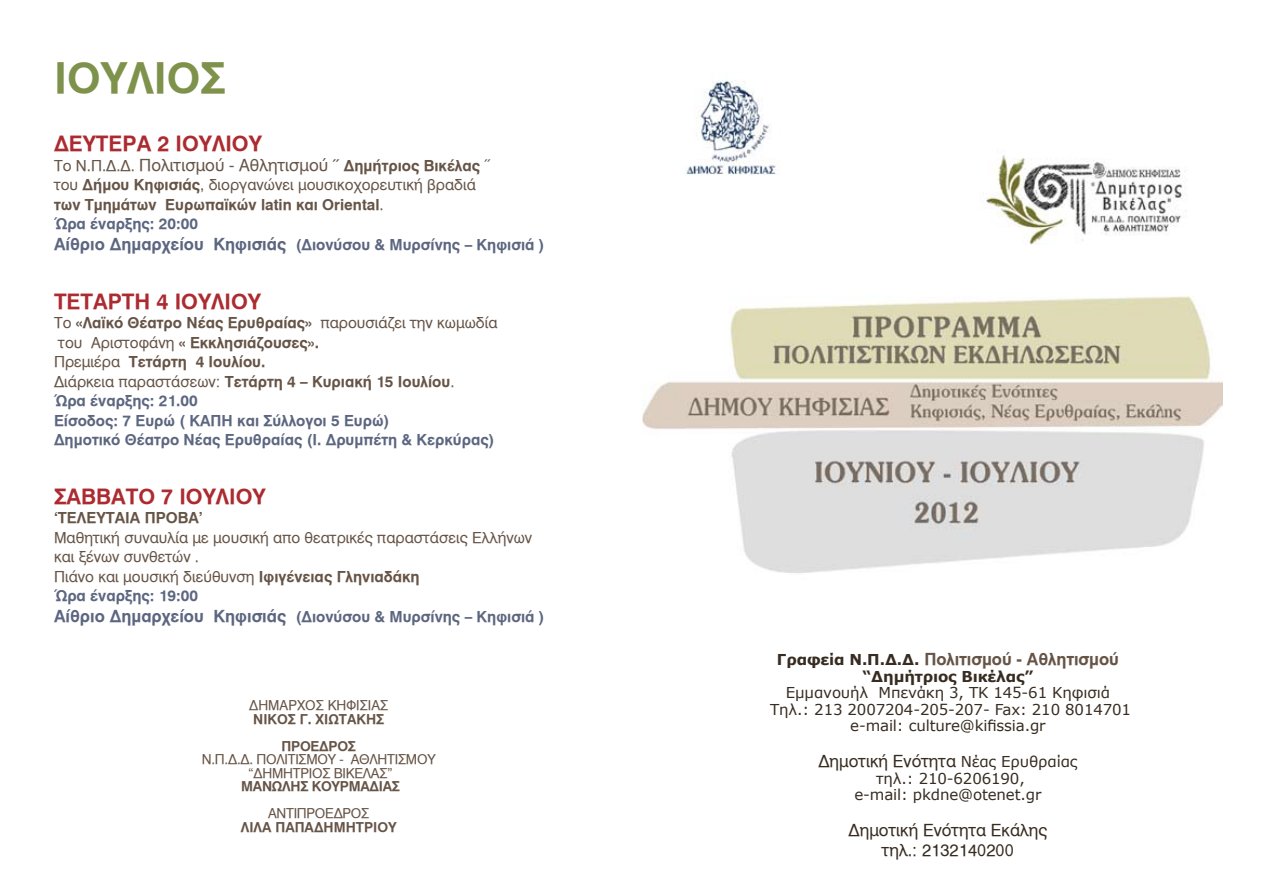
<style>
.page{position:relative;width:1263px;height:893px;background:#fff}
.page>*{position:absolute;margin:0;border:0;box-sizing:border-box;transform-origin:0 0}
.t1{font:42px "UB Helvetica Bold";color:#7e924b}
.t2{font:21px "UB Helvetica Bold";color:#ac2b31}
.t3{font:16.5px/19.5px "UB Helvetica";color:#372c21;text-align:center}
.t4{font:16.5px "UB Helvetica";color:#665446}
.t5{font:16.5px "UB Helvetica Bold";color:#665446}
.t6{font:15px/19.5px "UB Helvetica Bold";color:#5c6680}
.t7{font:15px/19.5px "UB Helvetica";color:#665446}
.t8{font:15px/16.5px "Verdana";letter-spacing:-.01em;color:#372c21;text-align:center}
.t9{font:15px/19.5px "UB Helvetica Bold";color:#665446}
.t10{font:700 15px "Verdana";letter-spacing:-.01em;color:#372c21}
.t11{font:13.5px/13.5px "UB Helvetica";letter-spacing:-.02em;color:#665446;text-align:center}
.t12{font:13.5px/27px "UB Helvetica Bold";color:#665446}
.t13{font:13.5px "UB Helvetica Bold";letter-spacing:-.02em;color:#665446}
.t14{font:13.5px "UB Helvetica";color:#665446}
.s1{font-size:15px}
.s2{font-family:"UB Helvetica Bold";font-size:15px}
.s3{font-family:"UB Helvetica Bold"}
.s4{font-family:"UB Helvetica"}
.s5{color:#5c6680}
.s6{font-size:16.5px}
.s7{font-family:"UB Helvetica";color:#665446}
.s8{color:#665446}
.s9{font-family:"Verdana";font-weight:700;font-size:15px;color:#372c21}
.s10{font-family:"Verdana";font-size:15px}
</style>
<div class="page">
<img style="left:642px;top:80px;width:580px;height:493px">
<h1 class="t1" style="left:54px;top:53px;width:173px">ΙΟΥΛΙΟΣ</h1>
<h2 class="t2" style="left:54px;top:132px;width:209px">ΔΕΥΤΕΡΑ 2 Ioyλi oy</h2>
<p class="t4" style="left:54px;top:156px;width:438px"><span class="s1">Το Ν.Π.Δ.Δ.</span> Πολιτισμού - Αθλητισμού <span class="s2">΄΄ Δημήτριος Βικέλας</span> <span class="s1">΄΄</span></p>
<p class="t7" style="left:54px;top:175px;width:423px">του <span class="s3">Δήμου Κηφισιάς</span>, διοργανώνει μουσικοχορευτική βραδιά</p>
<p class="t9" style="left:54px;top:195px;width:331px">των Τμημάτων Ευρωπαϊκών latin και Oriental<span class="s4">.<br></span><span class="s5">Ώρα έναρξης: 20:00</span></p>
<p class="t6" style="left:54px;top:235px;width:492px"><span class="s6">Αίθριο Δημαρχείου Κηφισιάς</span> (Διονύσου &amp; Μυρσίνης – Κηφισιά )</p>
<h2 class="t2" style="left:54px;top:289px;width:209px">τεταρτη 4 Ioyλi oy</h2>
<p class="t6" style="left:54px;top:313px;width:445px"><span class="s7">Το</span> <span class="s8">«Λαϊκό Θέατρο Νέας Ερυθραίας»</span> <span class="s7">παρουσιάζει την κωμωδία του Αριστοφάνη</span> <span class="s8">« Εκκλησιάζουσες».<br></span><span class="s7">Πρεμιέρα</span> <span class="s8">Τετάρτη 4 Ιουλίου.<br></span><span class="s7">Διάρκεια παραστάσεων:</span> <span class="s8">Τετάρτη 4 – Κυριακή 15 Ιουλίου</span><span class="s7">.<br></span>Ώρα έναρξης: 21.00<br>Είσοδος: 7 Ευρώ ( ΚΑΠΗ και Σύλλογοι 5 Ευρώ)<br>Δημοτικό Θέατρο Νέας Ερυθραίας (Ι. Δρυμπέτη &amp; Κερκύρας)</p>
<h2 class="t2" style="left:54px;top:484px;width:213px">ΣΑΒΒΑΤΟ 7 Ioyλi oy</h2>
<p class="t9" style="left:54px;top:508px;width:150px">‘ΤΕΛΕΥΤΑΙΑ ΠΡΟΒΑ’</p>
<p class="t7" style="left:54px;top:528px;width:480px">Μαθητική συναυλία με μουσική απο θεατρικές παραστάσεις Ελλήνων και ξένων συνθετών .<br>Πιάνο και μουσική διεύθυνση <span class="s3">Ιφιγένειας Γληνιαδάκη</span></p>
<p class="t6" style="left:54px;top:586px;width:492px;line-height:21px">Ώρα έναρξης: 19:00<br><span class="s6">Αίθριο Δημαρχείου Κηφισιάς</span> (Διονύσου &amp; Μυρσίνης – Κηφισιά )</p>
<p class="t14" style="left:249px;top:698px;width:141px">ΔΗΜΑΡΧΟΣ ΚΗΦΙΣΙΑΣ</p>
<p class="t12" style="left:282px;top:706px;width:104px;text-indent:-28px">ΝΙΚΟΣ Γ. ΧΙΩΤΑΚΗΣ<br>Πρό εδρος</p>
<p class="t11" style="left:202px;top:753px;width:235px">Ν.Π.Δ.Δ. ΠΟΛΙΤΙΣΜΟΥ - ΑΘΛΗΤΙΣΜΟΥ “ΔΗΜΗΤΡΙΟΣ ΒΙΚΕΛΑΣ”</p>
<p class="t13" style="left:241px;top:779px;width:160px">ΜΑΝΩΛΗΣ ΚΟΥΡΜΑΔΙΑΣ</p>
<p class="t11" style="left:268px;top:807px;width:18px">Αντιπρόεδρος</p>
<p class="t12" style="left:241px;top:814px;width:157px">ΛΙΛΑ ΠΑΠΑΔΗΜΗΤΡΙΟΥ</p>
<p class="t5" style="left:777px;top:650px;width:344px"><span class="s9">Γραφεία Ν.Π.Δ.Δ.</span> Πολιτισμού - Αθλητισμού</p>
<p class="t10" style="left:862px;top:667px;width:172px">“Δημήτριος Βικέλας”</p>
<p class="t8" style="left:770px;top:684px;width:363px">Εμμανουήλ Μπενάκη 3, ΤΚ 145-61 Κηφισιά<br>Τηλ.: 213 2007204-205-207- Fax: 210 8014701 e-mail: culture@kifissia.gr</p>
<p class="t3" style="left:818px;top:752px;width:261px">Δημοτική Ενότητα <span class="s10">Νέας Ερυθραίας</span></p>
<p class="t8" style="left:854px;top:769px;width:188px">τηλ.: 210-6206190, e-mail: pkdne@otenet.gr</p>
<p class="t3" style="left:848px;top:821px;width:200px">Δημοτική Ενότητα Εκάλης τηλ.: 2132140200</p>
</div>
